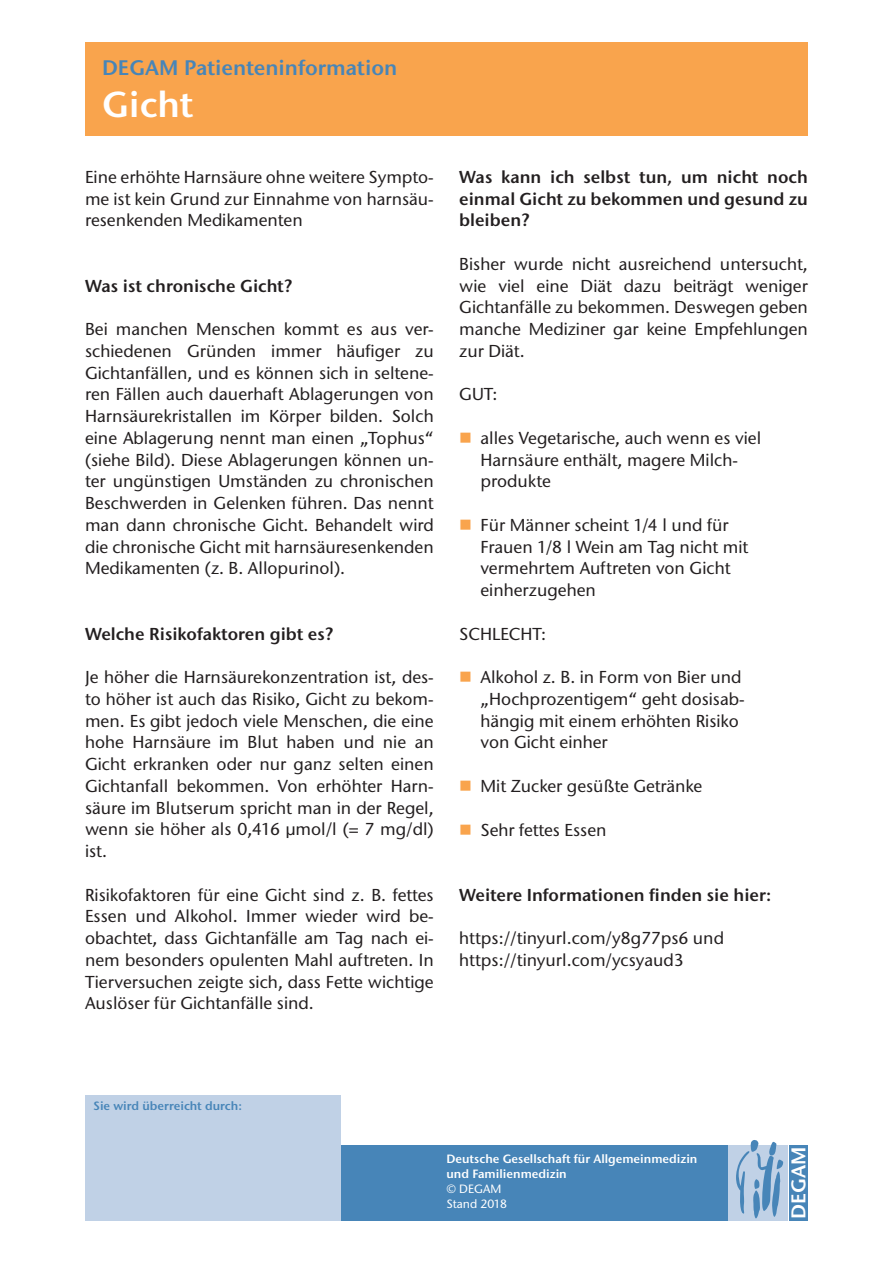
<style>
.page{position:relative;width:893px;height:1263px;background:#fff}
.page>*{position:absolute;margin:0;border:0;box-sizing:border-box;transform-origin:0 0}
.t1{font:600 36px "Stone Sans ITC Pro";color:#fff}
.t2{font:600 21px "Stone Sans ITC Pro";color:#4785b8}
.t3{font:600 19.8px "Stone Sans ITC Pro";letter-spacing:.005em;color:#fff}
.t4{font:500 17.25px/21.8px "Stone Sans ITC Std";color:#231f20;text-align:justify}
.t5{font:600 17.25px/21.8px "Stone Sans ITC Pro";color:#231f20;text-align:justify}
.t6{font:600 12px/15px "Stone Sans ITC Pro";color:#fff}
.t7{font:600 12px "Stone Sans ITC Pro";color:#4785b8}
.t8{font:500 12px/15px "Stone Sans ITC Std";color:#fff}
.s1{color:#f9a44d}
</style>
<div class="page">
<div style="left:85px;top:43px;width:723px;height:93px;background:#f9a44d"></div>
<div style="left:85px;top:1145px;width:642px;height:75px;background:#4785b8"></div>
<div style="left:728px;top:1145px;width:59px;height:75px;background:#c0d1e6"></div>
<div style="left:789px;top:1145px;width:19px;height:75px;background:#4785b8"></div>
<svg style="left:736px;top:1140px;width:47px;height:78px"></svg>
<div style="left:85px;top:1095px;width:255px;height:125px;background:#c0d1e6"></div>
<p class="t2" style="left:102px;top:54px;width:297px">DEGAM Patienteninformation</p>
<h1 class="t1" style="left:102px;top:82px;width:93px">Gicht</h1>
<p class="t4" style="left:85px;top:166px;width:350px">Eine erhöhte Harnsäure ohne weitere Sympto&shy;me ist kein Grund zur Einnahme von harnsäu&shy;resenkenden Medikamenten</p>
<p class="t5" style="left:85px;top:275px;width:209px">Was ist chronische Gicht?</p>
<p class="t4" style="left:85px;top:318px;width:350px">Bei manchen Menschen kommt es aus ver&shy;schiedenen Gründen immer häufiger zu Gichtanfällen, und es können sich in seltene&shy;ren Fällen auch dauerhaft Ablagerungen von Harnsäurekristallen im Körper bilden. Solch eine Ablagerung nennt man einen „Tophus“ (siehe Bild). Diese Ablagerungen können un&shy;ter ungünstigen Umständen zu chronischen Beschwerden in Gelenken führen. Das nennt man dann chronische Gicht. Behandelt wird die chronische Gicht mit harnsäuresenkenden Medikamenten (z. B. Allopurinol).</p>
<p class="t5" style="left:85px;top:623px;width:250px">Welche Risikofaktoren gibt es?</p>
<p class="t4" style="left:85px;top:666px;width:350px">Je höher die Harnsäurekonzentration ist, des&shy;to höher ist auch das Risiko, Gicht zu bekom&shy;men. Es gibt jedoch viele Menschen, die eine hohe Harnsäure im Blut haben und nie an Gicht erkranken oder nur ganz selten einen Gichtanfall bekommen. Von erhöhter Harn&shy;säure im Blutserum spricht man in der Regel, wenn sie höher als 0,416 µmol/l (= 7 mg/dl) ist.</p>
<p class="t4" style="left:85px;top:884px;width:350px">Risikofaktoren für eine Gicht sind z. B. fettes Essen und Alkohol. Immer wieder wird be&shy;obachtet, dass Gichtanfälle am Tag nach ei&shy;nem besonders opulenten Mahl auftreten. In Tierversuchen zeigte sich, dass Fette wichtige Auslöser für Gichtanfälle sind.</p>
<p class="t5" style="left:459px;top:166px;width:350px">Was kann ich selbst tun, um nicht noch einmal Gicht zu bekommen und gesund zu bleiben?</p>
<p class="t4" style="left:459px;top:253px;width:350px">Bisher wurde nicht ausreichend untersucht, wie viel eine Diät dazu beiträgt weniger Gichtanfälle zu bekommen. Deswegen geben manche Mediziner gar keine Empfehlungen zur Diät.</p>
<p class="t4" style="left:459px;top:383px;width:40px">GUT:</p>
<p class="t4" style="left:480px;top:427px;width:282px;text-align:left;text-indent:-21px"><span class="s1">■</span> alles Vegetarische, auch wenn es viel<br>Harnsäure enthält, magere Milch&shy;produkte</p>
<p class="t4" style="left:480px;top:514px;width:269px;text-align:left;text-indent:-21px"><span class="s1">■</span> Für Männer scheint 1/4 l und für<br>Frauen 1/8 l Wein am Tag nicht mit vermehrtem Auftreten von Gicht einherzugehen</p>
<p class="t4" style="left:459px;top:623px;width:88px">SCHLECHT:</p>
<p class="t4" style="left:480px;top:666px;width:266px;text-align:left;text-indent:-21px"><span class="s1">■</span> Alkohol z. B. in Form von Bier und „Hochprozentigem“ geht dosisab&shy;hängig mit einem erhöhten Risiko von Gicht einher</p>
<p class="t4" style="left:459px;top:775px;width:245px"><span class="s1">■</span> Mit Zucker gesüßte Getränke</p>
<p class="t4" style="left:459px;top:818px;width:149px"><span class="s1">■</span> Sehr fettes Essen</p>
<p class="t5" style="left:459px;top:884px;width:314px">Weitere Informationen finden sie hier:</p>
<p class="t4" style="left:459px;top:927px;width:266px">https://tinyurl.com/y8g77ps6 und https://tinyurl.com/ycsyaud3</p>
<p class="t7" style="left:94px;top:1098px;width:150px">Sie wird überreicht durch:</p>
<p class="t6" style="left:446px;top:1152px;width:253px">Deutsche Gesellschaft für Allgemeinmedizin und Familienmedizin</p>
<p class="t8" style="left:446px;top:1181px;width:62px">© DEGAM<br>Stand 2018</p>
<p class="t3" style="left:786px;top:1219px;width:74px;rotate:-90deg">DEGAM</p>
</div>
